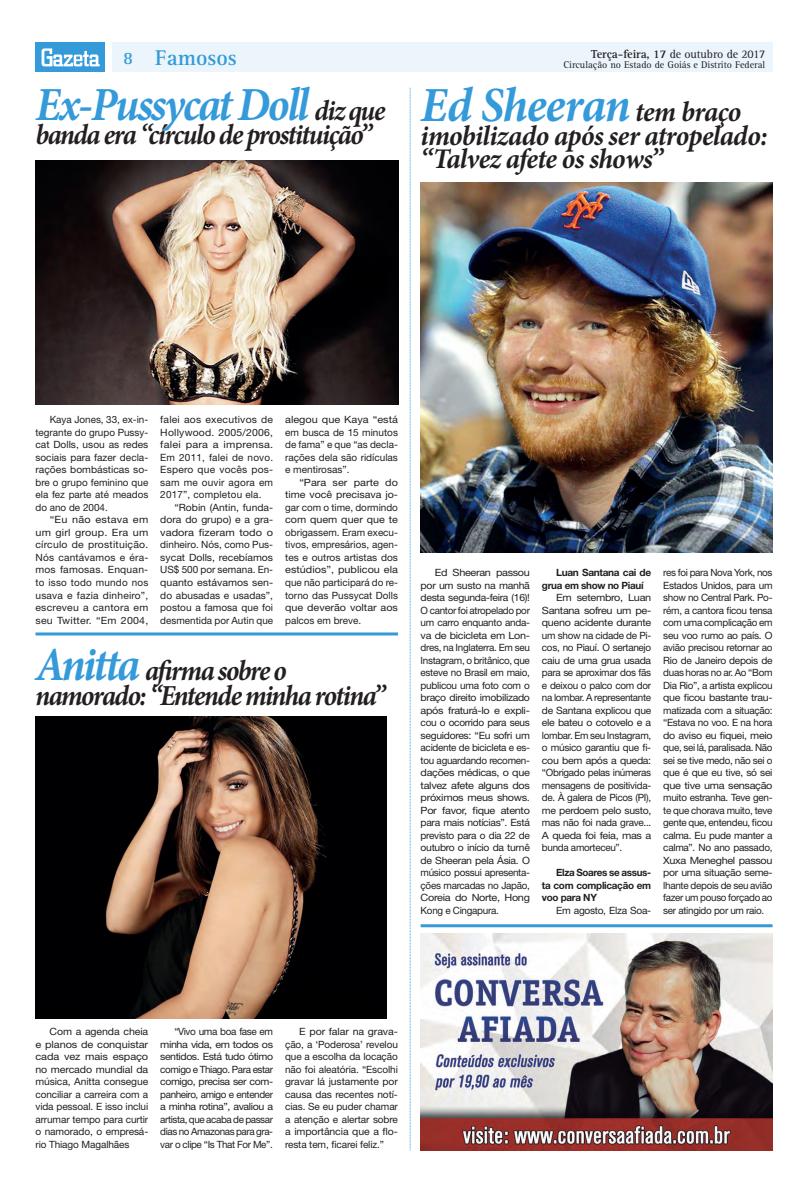
<style>
.page{position:relative;width:808px;height:1191px;background:#fff}
.page>*{position:absolute;margin:0;border:0;box-sizing:border-box;transform-origin:0 0}
.t1{font:italic 700 49.1px "Minion Pro";letter-spacing:-.02em;color:#349ada;scale:.96 1}
.t2{font:italic 700 47.5px "Minion Pro";letter-spacing:-.05em;color:#349ada;scale:.93 1}
.t3{font:italic 700 29px/24.6px "Minion Pro";letter-spacing:-.055em;color:#231f20;scale:.93 1}
.t4{font:italic 700 28.5px/23.6px "Minion Pro";letter-spacing:-.025em;color:#231f20;scale:.96 1}
.t5{font:700 22px "Rotis Serif";color:#349ada}
.t6{font:700 18px "Rotis Serif";color:#349ada}
.t7{font:12px "Rotis Serif";letter-spacing:-.01em;color:#231f20}
.Notinhas_famosos{font:10px/12.5px "Helvetica Neue";letter-spacing:-.01em;color:#231f20;text-align:justify;scale:1.09 1}
.Notinhas_famosos-2{font:10px/12.5px "Helvetica Neue";letter-spacing:-.01em;color:#231f20;text-align:justify}
.Notinhas_famosos-3{font:10px/12.5px "Helvetica Neue";letter-spacing:-.01em;color:#231f20;text-align:justify;scale:1.07 1}
.Notinhas_famosos-4{font:10px/12.5px "Helvetica Neue";letter-spacing:-.01em;color:#231f20;text-align:justify;scale:1.06 1}
.Notinhas_famosos-5{font:10px/12.5px "Helvetica Neue";letter-spacing:-.01em;color:#231f20;text-align:justify;scale:1.04 1}
.Notinhas_famosos-6{font:700 10px/12.5px "Helvetica Neue";letter-spacing:-.03em;color:#231f20}
.t8{font:10px "Rotis Serif";color:#231f20}
.Notinhas_famosos-7{font:10px "Helvetica Neue";letter-spacing:-.03em;color:#231f20}
.s1{font-weight:700}
.s2{font-size:29px;color:#231f20}
.s3{font-size:28.5px;color:#231f20}
.s4{font-size:47.5px;color:#349ada}
</style>
<div class="page">
<div style="left:112px;top:43px;width:660px;height:29px;background:#ebf5fb"></div>
<div style="left:35px;top:43px;width:70px;height:29px;background:#349ada"></div>
<svg style="left:42px;top:48px;width:58px;height:18px"></svg>
<svg style="left:410px;top:88px;width:1px;height:1062px"></svg>
<img style="left:420px;top:933px;width:352px;height:217px">
<hr style="left:421px;top:924px;width:351px;height:3px;background:#349ada">
<img style="left:35px;top:160px;width:363px;height:244px">
<hr style="left:35px;top:632px;width:363px;height:3px;background:#349ada">
<img style="left:35px;top:716px;width:351px;height:302px">
<img style="left:421px;top:183px;width:351px;height:370px">
<p class="t7" style="left:591px;top:47px;width:176px"><span class="s1">Terça-feira, 17</span> de outubro de 2017</p>
<p class="t6" style="left:123px;top:48px;width:12px">8</p>
<p class="t5" style="left:155px;top:45px;width:83px">Famosos</p>
<p class="t8" style="left:563px;top:59px;width:203px">Circulação no Estado de Goiás e Distrito Federal</p>
<p class="t2" style="left:35px;top:71px;width:378px">Ex-Pussycat Doll <span class="s2">diz que</span></p>
<p class="t3" style="left:35px;top:122px;width:364px">banda era “círculo de prostituição”</p>
<p class="t1" style="left:421px;top:70px;width:336px">Ed Sheeran <span class="s3">tem braço</span></p>
<p class="t4" style="left:421px;top:123px;width:363px">imobilizado após ser atropelado: “Talvez afete os shows”</p>
<p class="Notinhas_famosos" style="left:285px;top:413px;width:105px">alegou que Kaya “está em busca de 15 minutos de fama” e que “as decla&shy;rações dela são ridículas e mentirosas”.</p>
<p class="Notinhas_famosos" style="left:285px;top:476px;width:105px;text-indent:14px">“Para ser parte do time você precisava jo&shy;gar com o time, dormindo com quem quer que te obrigassem. Eram execu&shy;tivos, empresários, agen&shy;tes e outros artistas dos estúdios”, publicou ela que não participará do re&shy;torno das Pussycat Dolls que deverão voltar aos palcos em breve.</p>
<p class="t3" style="left:35px;top:658px;width:378px"><span class="s4">Anitta</span> afirma sobre o namorado: “Entende minha rotina”</p>
<p class="Notinhas_famosos-5" style="left:160px;top:413px;width:110px">falei aos executivos de Hollywood. 2005/2006, falei para a imprensa.<br>Em 2011, falei de novo.<br>Espero que vocês pos&shy;sam me ouvir agora em 2017”, completou ela.</p>
<p class="Notinhas_famosos-2" style="left:160px;top:501px;width:114px;text-indent:14px">“Robin (Antin, funda&shy;dora do grupo) e a gra&shy;vadora fizeram todo o dinheiro. Nós, como Pus&shy;sycat Dolls, recebíamos US$ 500 por semana. En&shy;quanto estávamos sen&shy;do abusadas e usadas”, postou a famosa que foi desmentida por Autin que</p>
<p class="Notinhas_famosos-2" style="left:35px;top:413px;width:114px;text-indent:14px">Kaya Jones, 33, ex-in&shy;tegrante do grupo Pussy&shy;cat Dolls, usou as redes sociais para fazer decla&shy;rações bombásticas so&shy;bre o grupo feminino que ela fez parte até meados do ano de 2004.</p>
<p class="Notinhas_famosos" style="left:35px;top:513px;width:105px;text-indent:14px">“Eu não estava em um girl group. Era um círculo de prostituição.<br>Nós cantávamos e éra&shy;mos famosas. Enquan&shy;to isso todo mundo nos usava e fazia dinheiro”, escreveu a cantora em seu Twitter. “Em 2004,</p>
<p class="Notinhas_famosos" style="left:421px;top:566px;width:102px;text-indent:14px">Ed Sheeran passou por um susto na manhã desta segunda-feira (16)!<br>O cantor foi atropelado por um carro enquanto anda&shy;va de bicicleta em Lon&shy;dres, na Inglaterra. Em seu Instagram, o britânico, que esteve no Brasil em maio, publicou uma foto com o braço direito imobilizado após fraturá-lo e expli&shy;cou o ocorrido para seus seguidores: “Eu sofri um acidente de bicicleta e es&shy;tou aguardando recomen&shy;dações médicas, o que talvez afete alguns dos próximos meus shows.<br>Por favor, fique atento para mais notícias”. Está previsto para o dia 22 de outubro o início da turnê de Sheeran pela Ásia. O músico possui apresenta&shy;ções marcadas no Japão, Coreia do Norte, Hong Kong e Cingapura.</p>
<p class="Notinhas_famosos-6" style="left:542px;top:566px;width:111px;text-indent:14px">Luan Santana cai de grua em show no Piauí</p>
<p class="Notinhas_famosos" style="left:542px;top:591px;width:102px;text-indent:14px">Em setembro, Luan Santana sofreu um pe&shy;queno acidente durante um show na cidade de Pi&shy;cos, no Piauí. O sertanejo caiu de uma grua usada para se aproximar dos fãs e deixou o palco com dor na lombar. A representante de Santana explicou que ele bateu o cotovelo e a lombar. Em seu Instagram, o músico garantiu que fi&shy;cou bem após a queda: “Obrigado pelas inúmeras mensagens de positivida&shy;de. À galera de Picos (PI), me perdoem pelo susto, mas não foi nada grave...<br>A queda foi feia, mas a bunda amorteceu”.</p>
<p class="Notinhas_famosos-6" style="left:542px;top:866px;width:111px;text-align:justify;text-indent:14px">Elza Soares se assus&shy;ta com complicação em voo para NY</p>
<p class="Notinhas_famosos-7" style="left:556px;top:904px;width:97px">Em agosto, Elza Soa-</p>
<p class="Notinhas_famosos-2" style="left:663px;top:566px;width:111px">res foi para Nova York, nos Estados Unidos, para um show no Central Park. Po&shy;rém, a cantora ficou tensa com uma complicação em seu voo rumo ao país. O avião precisou retornar ao Rio de Janeiro depois de duas horas no ar. Ao “Bom Dia Rio”, a artista explicou que ficou bastante trau&shy;matizada com a situação: “Estava no voo. E na hora do aviso eu fiquei, meio que, sei lá, paralisada. Não sei se tive medo, não sei o que é que eu tive, só sei que tive uma sensação muito estranha. Teve gen&shy;te que chorava muito, teve gente que, entendeu, ficou calma. Eu pude manter a calma”. No ano passado, Xuxa Meneghel passou por uma situação seme&shy;lhante depois de seu avião fazer um pouso forçado ao ser atingido por um raio.</p>
<p class="Notinhas_famosos-4" style="left:35px;top:1025px;width:108px;text-indent:14px">Com a agenda cheia e planos de conquistar cada vez mais espaço no mercado mundial da música, Anitta consegue conciliar a carreira com a vida pessoal. E isso inclui arrumar tempo para curtir o namorado, o empresá&shy;rio Thiago Magalhães</p>
<p class="Notinhas_famosos-2" style="left:160px;top:1025px;width:114px;text-indent:14px">“Vivo uma boa fase em minha vida, em todos os sentidos. Está tudo ótimo comigo e Thiago. Para estar comigo, precisa ser com&shy;panheiro, amigo e entender a minha rotina”, avaliou a artista, que acaba de passar dias no Amazonas para gra&shy;var o clipe “Is That For Me”.</p>
<p class="Notinhas_famosos-3" style="left:285px;top:1025px;width:107px;text-indent:14px">E por falar na grava&shy;ção, a ‘Poderosa’ revelou que a escolha da locação não foi aleatória. “Escolhi gravar lá justamente por causa das recentes notí&shy;cias. Se eu puder chamar a atenção e alertar sobre a importância que a flo&shy;resta tem, ficarei feliz.”</p>
</div>
